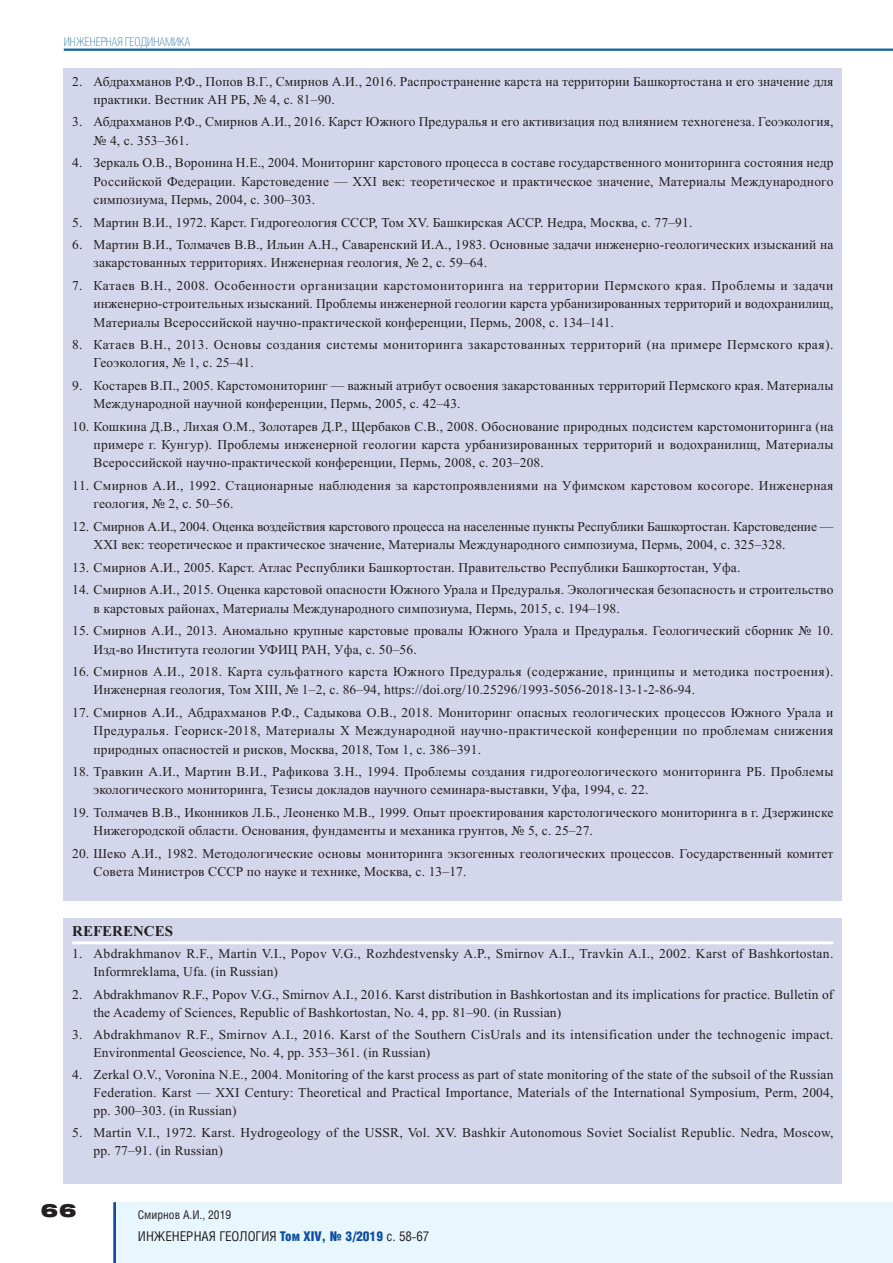
<style>
.page{position:relative;width:893px;height:1263px;background:#fff}
.page>*{position:absolute;margin:0;border:0;box-sizing:border-box;transform-origin:0 0}
.t1{font:900 18px "Helios Ext";color:#231f20}
.t2{font:700 15px "Times New Roman";color:#231f20}
.t3{font:13.5px/18.3px "Times New Roman";letter-spacing:.01em;color:#231f20}
.t4{font:13.5px/18.3px "Times New Roman";letter-spacing:-.01em;color:#231f20}
.t5{font:13.5px/18.3px "Times New Roman";letter-spacing:.035em;color:#231f20}
.t6{font:13.5px "Helios Cond";color:#231f20}
.t7{font:100 12px "Helios Cond";color:#0c619d}
.t8{font:12px "Helios Cond";color:#231f20}
.s1{font-weight:900;color:#0d4d9f}
</style>
<div class="page">
<hr style="left:64px;top:49px;width:829px;height:2px;background:#0c619d">
<hr style="left:113px;top:1202px;width:3px;height:61px;background:#0d4d9f">
<div style="left:116px;top:1202px;width:777px;height:61px;background:#e8f6fd"></div>
<div style="left:64px;top:69px;width:778px;height:832px;background:#d4d6eb"></div>
<div style="left:64px;top:918px;width:778px;height:266px;background:#d4d6eb"></div>
<hr style="left:72px;top:941px;width:761px;height:3px;background:#fff">
<p class="t7" style="left:64px;top:37px;width:128px">ИНЖЕНЕРНАЯ ГЕОДИНАМИКА</p>
<p class="t3" style="left:94px;top:73px;width:741px;text-indent:-21px">2. Абдрахманов Р.Ф., Попов В.Г., Смирнов А.И., 2016. Распространение карста на территории Башкортостана и его значение для практики. Вестник АН РБ, № 4, с. 81–90.</p>
<p class="t3" style="left:94px;top:114px;width:741px;text-indent:-21px">3. Абдрахманов Р.Ф., Смирнов А.И., 2016. Карст Южного Предуралья и его активизация под влиянием техногенеза. Геоэкология, № 4, с. 353–361.</p>
<p class="t3" style="left:94px;top:155px;width:741px;text-align:justify;text-indent:-21px">4. Зеркаль О.В., Воронина Н.Е., 2004. Мониторинг карстового процесса в составе государственного мониторинга состояния недр Российской Федерации. Карстоведение — XXI век: теоретическое и практическое значение, Материалы Международного симпозиума, Пермь, 2004, с. 300–303.</p>
<p class="t3" style="left:72px;top:214px;width:622px">5. Мартин В.И., 1972. Карст. Гидрогеология СССР, Том XV. Башкирская АССР. Недра, Москва, с. 77–91.</p>
<p class="t3" style="left:94px;top:237px;width:741px;text-indent:-21px">6. Мартин В.И., Толмачев В.В., Ильин А.Н., Саваренский И.А., 1983. Основные задачи инженерно-геологических изысканий на закарстованных территориях. Инженерная геология, № 2, с. 59–64.</p>
<p class="t3" style="left:94px;top:278px;width:741px;text-align:justify;text-indent:-21px">7. Катаев В.Н., 2008. Особенности организации карстомониторинга на территории Пермского края. Проблемы и задачи инженерно-строительных изысканий. Проблемы инженерной геологии карста урбанизированных территорий и водохранилищ, Материалы Всероссийской научно-практической конференции, Пермь, 2008, с. 134–141.</p>
<p class="t5" style="left:94px;top:337px;width:741px;text-indent:-21px">8. Катаев В.Н., 2013. Основы создания системы мониторинга закарстованных территорий (на примере Пермского края).<br>Геоэкология, № 1, c. 25–41.</p>
<p class="t3" style="left:94px;top:378px;width:741px;text-indent:-21px">9. Костарев В.П., 2005. Карстомониторинг — важный атрибут освоения закарстованных территорий Пермского края. Материалы<br>Международной научной конференции, Пермь, 2005, с. 42–43.</p>
<p class="t3" style="left:94px;top:418px;width:741px;text-align:justify;text-indent:-21px">10. Кошкина Д.В., Лихая О.М., Золотарев Д.Р., Щербаков С.В., 2008. Обоснование природных подсистем карстомониторинга (на примере г. Кунгур). Проблемы инженерной геологии карста урбанизированных территорий и водохранилищ, Материалы Всероссийской научно-практической конференции, Пермь, 2008, с. 203–208.</p>
<p class="t3" style="left:94px;top:478px;width:741px;text-indent:-21px">11. Смирнов А.И., 1992. Стационарные наблюдения за карстопроявлениями на Уфимском карстовом косогоре. Инженерная геология, № 2, с. 50–56.</p>
<p class="t4" style="left:94px;top:518px;width:741px;text-indent:-21px">12. Смирнов А.И., 2004. Оценка воздействия карстового процесса на населенные пункты Республики Башкортостан. Карстоведение —<br>XXI век: теоретическое и практическое значение, Материалы Международного симпозиума, Пермь, 2004, с. 325–328.</p>
<p class="t3" style="left:72px;top:559px;width:670px">13. Смирнов А.И., 2005. Карст. Атлас Республики Башкортостан. Правительство Республики Башкортостан, Уфа.</p>
<p class="t3" style="left:94px;top:582px;width:741px;text-indent:-21px">14. Смирнов А.И., 2015. Оценка карстовой опасности Южного Урала и Предуралья. Экологическая безопасность и строительство в карстовых районах, Материалы Международного симпозиума, Пермь, 2015, с. 194–198.</p>
<p class="t3" style="left:94px;top:623px;width:741px;text-indent:-21px">15. Смирнов А.И., 2013. Аномально крупные карстовые провалы Южного Урала и Предуралья. Геологический сборник № 10.<br>Изд-во Института геoлогии УФИЦ РАН, Уфа, с. 50–56.</p>
<p class="t3" style="left:94px;top:664px;width:741px;text-indent:-21px">16. Смирнов А.И., 2018. Карта сульфатного карста Южного Предуралья (содержание, принципы и методика построения).<br>Инженерная геология, Том XIII, № 1–2, с. 86–94, https://doi.org/10.25296/1993-5056-2018-13-1-2-86-94.</p>
<p class="t3" style="left:94px;top:704px;width:741px;text-align:justify;text-indent:-21px">17. Смирнов А.И., Абдрахманов Р.Ф., Садыкова О.В., 2018. Мониторинг опасных геологических процессов Южного Урала и Предуралья. Геориск-2018, Материалы X Международной научно-практической конференции по проблемам снижения природных опасностей и рисков, Москва, 2018, Том 1, с. 386–391.</p>
<p class="t3" style="left:94px;top:764px;width:741px;text-indent:-21px">18. Травкин А.И., Мартин В.И., Рафикова З.Н., 1994. Проблемы создания гидрогеологического мониторинга РБ. Проблемы экологического мониторинга, Тезисы докладов научного семинара-выставки, Уфа, 1994, с. 22.</p>
<p class="t3" style="left:94px;top:805px;width:741px;text-indent:-21px">19. Толмачев В.В., Иконников Л.Б., Леоненко М.В., 1999. Опыт проектирования карстологического мониторинга в г. Дзержинске<br>Нижегородской области. Основания, фундаменты и механика грунтов, № 5, с. 25–27.</p>
<p class="t3" style="left:94px;top:845px;width:741px;text-indent:-21px">20. Шеко А.И., 1982. Методологические основы мониторинга экзогенных геологических процессов. Государственный комитет<br>Совета Министров СССР по науке и технике, Москва, с. 13–17.</p>
<p class="t2" style="left:72px;top:926px;width:102px">REFERENCES</p>
<p class="t3" style="left:94px;top:946px;width:741px;text-indent:-21px">1. Abdrakhmanov R.F., Martin V.I., Popov V.G., Rozhdestvensky A.P., Smirnov A.I., Travkin A.I., 2002. Karst of Bashkortostan.<br>Informreklama, Ufa. (in Russian)</p>
<p class="t3" style="left:94px;top:986px;width:741px;text-indent:-21px">2. Abdrakhmanov R.F., Popov V.G., Smirnov A.I., 2016. Karst distribution in Bashkortostan and its implications for practice. Bulletin of the Academy of Sciences, Republic of Bashkortostan, No. 4, pр. 81–90. (in Russian)</p>
<p class="t3" style="left:94px;top:1026px;width:741px;text-indent:-21px">3. Abdrakhmanov R.F., Smirnov A.I., 2016. Karst of the Southern CisUrals and its intensification under the technogenic impact.<br>Environmental Geoscience, No. 4, pр. 353–361. (in Russian)</p>
<p class="t3" style="left:94px;top:1067px;width:741px;text-align:justify;text-indent:-21px">4. Zerkal O.V., Voronina N.E., 2004. Monitoring of the karst process as part of state monitoring of the state of the subsoil of the Russian Federation. Karst — XXI Century: Theoretical and Practical Importance, Materials of the International Symposium, Perm, 2004, pp. 300–303. (in Russian)</p>
<p class="t3" style="left:94px;top:1125px;width:741px;text-indent:-21px">5. Martin V.I., 1972. Karst. Hydrogeology of the USSR, Vol. XV. Bashkir Autonomous Soviet Socialist Republic. Nedra, Moscow, pp. 77–91. (in Russian)</p>
<h1 class="t1" style="left:41px;top:1203px;width:37px">66</h1>
<p class="t8" style="left:138px;top:1210px;width:95px">Смирнов А.И., 2019</p>
<p class="t6" style="left:138px;top:1231px;width:293px">ИНЖЕНЕРНАЯ ГЕОЛОГИЯ <span class="s1">Том XIV, № 3/2019</span> c. 58-67</p>
</div>
